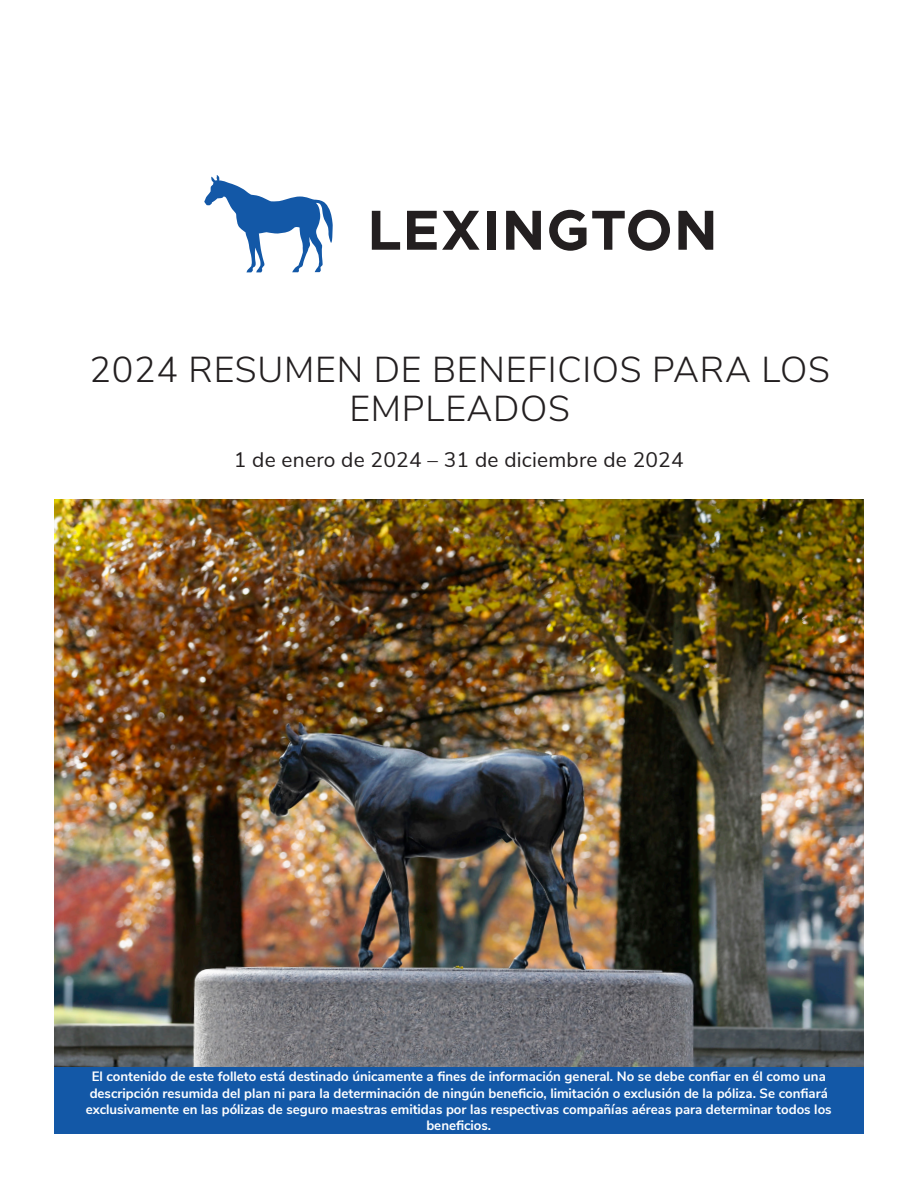
<style>
.page{position:relative;width:918px;height:1188px;background:#fff}
.page>*{position:absolute;margin:0;border:0;box-sizing:border-box;transform-origin:0 0}
.t1{font:300 36px/39px "Nunito Sans";letter-spacing:.02em;color:#231f20;text-align:center}
.t2{font:21px "Nunito Sans";letter-spacing:.01em;color:#231f20}
.t3{font:700 13.5px/16.2px "Nunito Sans";color:#fff;text-align:center}
</style>
<div class="page">
<img style="left:54px;top:500px;width:810px;height:567px">
<svg style="left:372px;top:211px;width:28px;height:39px"></svg>
<svg style="left:407px;top:211px;width:73px;height:39px"></svg>
<div style="left:487px;top:211px;width:9px;height:39px;background:#231f20"></div>
<svg style="left:506px;top:211px;width:35px;height:39px"></svg>
<svg style="left:549px;top:210px;width:121px;height:41px"></svg>
<svg style="left:678px;top:211px;width:35px;height:39px"></svg>
<svg style="left:204px;top:175px;width:129px;height:97px"></svg>
<div style="left:54px;top:1067px;width:810px;height:67px;background:#1358a7"></div>
<p class="t1" style="left:89px;top:348px;width:742px">2024 RESUMEN DE BENEFICIOS PARA LOS<br>EMPLEADOS</p>
<p class="t2" style="left:234px;top:444px;width:451px">1 de enero de 2024 – 31 de diciembre de 2024</p>
<p class="t3" style="left:86px;top:1068px;width:747px">El contenido de este folleto está destinado únicamente a fines de información general. No se debe confiar en él como una descripción resumida del plan ni para la determinación de ningún beneficio, limitación o exclusión de la póliza. Se confiará exclusivamente en las pólizas de seguro maestras emitidas por las respectivas compañías aéreas para determinar todos los beneficios.</p>
</div>
